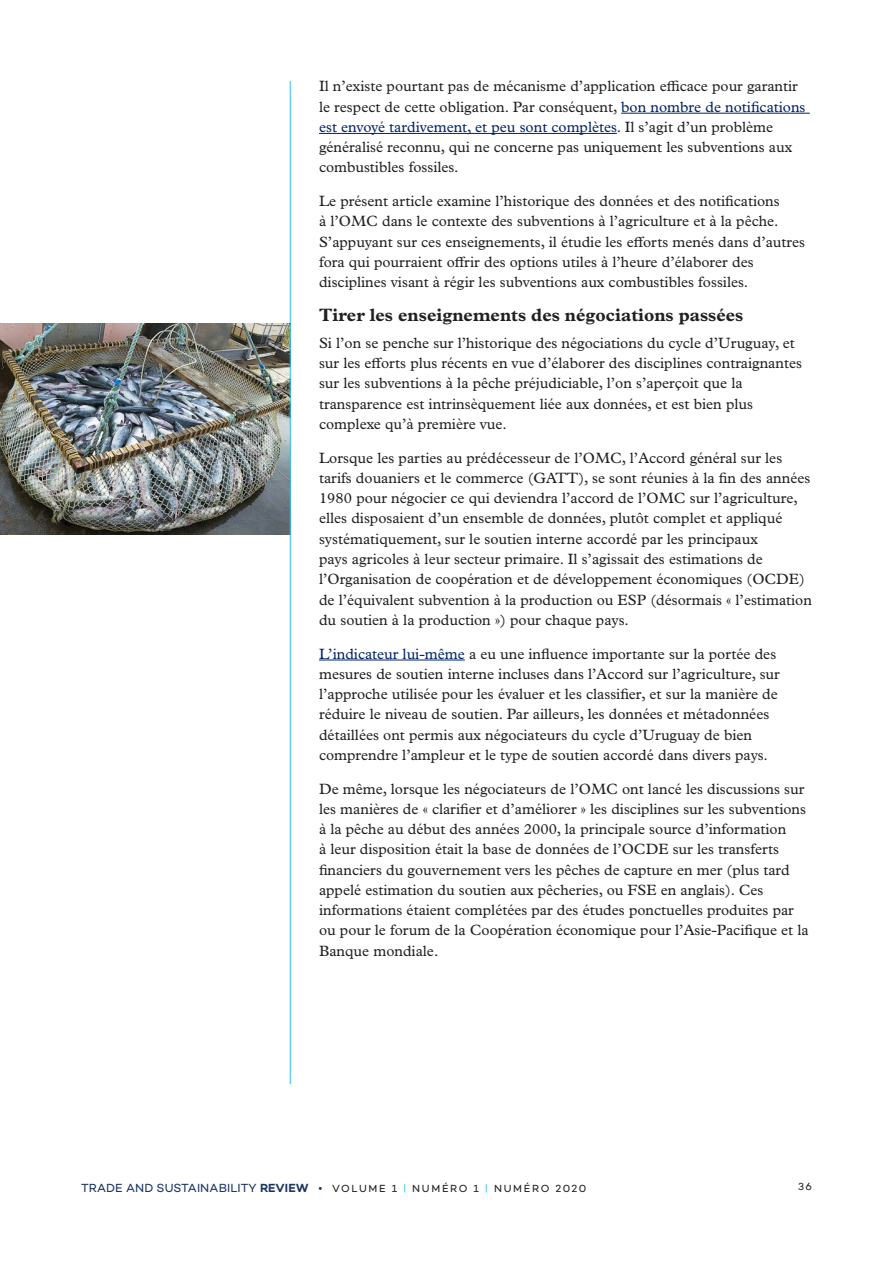
<style>
.page{position:relative;width:893px;height:1263px;background:#fff}
.page>*{position:absolute;margin:0;border:0;box-sizing:border-box;transform-origin:0 0}
.body-text{font:700 18px "Plantin MT Pro";color:#231f20}
.body-text-2{font:15px/20.2px "Plantin MT Pro";color:#231f20}
.t1{font:10.5px "Campton";letter-spacing:.16em;color:#231f20}
.s1{color:#002369}
.s2{font-size:12px;color:#1c3564}
.s3{font-weight:600;font-size:12px;color:#1c3564}
.s4{color:#2fc2ee}
</style>
<div class="page">
<img style="left:0;top:324px;width:290px;height:210px">
<hr style="left:621px;top:113px;width:189px;height:1px;background:#002369">
<hr style="left:319px;top:133px;width:298px;height:1px;background:#002369">
<hr style="left:319px;top:660px;width:146px;height:1px;background:#002369">
<hr style="left:290px;top:81px;width:1px;height:1003px;background:#2fc2ee">
<p class="body-text-2" style="left:319px;top:76px;width:488px">Il n’existe pourtant pas de mécanisme d’application efficace pour garantir le respect de cette obligation. Par conséquent, <span class="s1">bon nombre de notifications est envoyé tardivement, et peu sont complètes</span>. Il s’agit d’un problème généralisé reconnu, qui ne concerne pas uniquement les subventions aux combustibles fossiles.</p>
<p class="body-text-2" style="left:319px;top:191px;width:488px">Le présent article examine l’historique des données et des notifications<br>à l’OMC dans le contexte des subventions à l’agriculture et à la pêche.<br>S’appuyant sur ces enseignements, il étudie les efforts menés dans d’autres fora qui pourraient offrir des options utiles à l’heure d’élaborer des disciplines visant à régir les subventions aux combustibles fossiles.</p>
<p class="body-text" style="left:319px;top:304px;width:426px">Tirer les enseignements des négociations passées</p>
<p class="body-text-2" style="left:319px;top:333px;width:484px">Si l’on se penche sur l’historique des négociations du cycle d’Uruguay, et sur les efforts plus récents en vue d’élaborer des disciplines contraignantes sur les subventions à la pêche préjudiciable, l’on s’aperçoit que la transparence est intrinsèquement liée aux données, et est bien plus complexe qu’à première vue.</p>
<p class="body-text-2" style="left:319px;top:448px;width:494px">Lorsque les parties au prédécesseur de l’OMC, l’Accord général sur les tarifs douaniers et le commerce (GATT), se sont réunies à la fin des années 1980 pour négocier ce qui deviendra l’accord de l’OMC sur l’agriculture, elles disposaient d’un ensemble de données, plutôt complet et appliqué systématiquement, sur le soutien interne accordé par les principaux<br>pays agricoles à leur secteur primaire. Il s’agissait des estimations de l’Organisation de coopération et de développement économiques (OCDE) de l’équivalent subvention à la production ou ESP (désormais « l’estimation du soutien à la production ») pour chaque pays.</p>
<p class="body-text-2" style="left:319px;top:643px;width:462px"><span class="s1">L’indicateur lui-même</span> a eu une influence importante sur la portée des mesures de soutien interne incluses dans l’Accord sur l’agriculture, sur l’approche utilisée pour les évaluer et les classifier, et sur la manière de réduire le niveau de soutien. Par ailleurs, les données et métadonnées détaillées ont permis aux négociateurs du cycle d’Uruguay de bien comprendre l’ampleur et le type de soutien accordé dans divers pays.</p>
<p class="body-text-2" style="left:319px;top:778px;width:491px">De même, lorsque les négociateurs de l’OMC ont lancé les discussions sur les manières de « clarifier et d’améliorer » les disciplines sur les subventions à la pêche au début des années 2000, la principale source d’information<br>à leur disposition était la base de données de l’OCDE sur les transferts financiers du gouvernement vers les pêches de capture en mer (plus tard appelé estimation du soutien aux pêcheries, ou FSE en anglais). Ces informations étaient complétées par des études ponctuelles produites par ou pour le forum de la Coopération économique pour l’Asie-Pacifique et la Banque mondiale.</p>
<p class="t1" style="left:81px;top:1181px;width:507px"><span class="s2">TRADE AND SUSTAINABILITY</span> <span class="s3">REVIEW</span> <span class="s2">•</span> VOLUME 1 <span class="s4">|</span> NUMÉRO 1 <span class="s4">|</span> NUMÉRO 2020</p>
<p class="t1" style="left:798px;top:1180px;width:15px">36</p>
</div>
